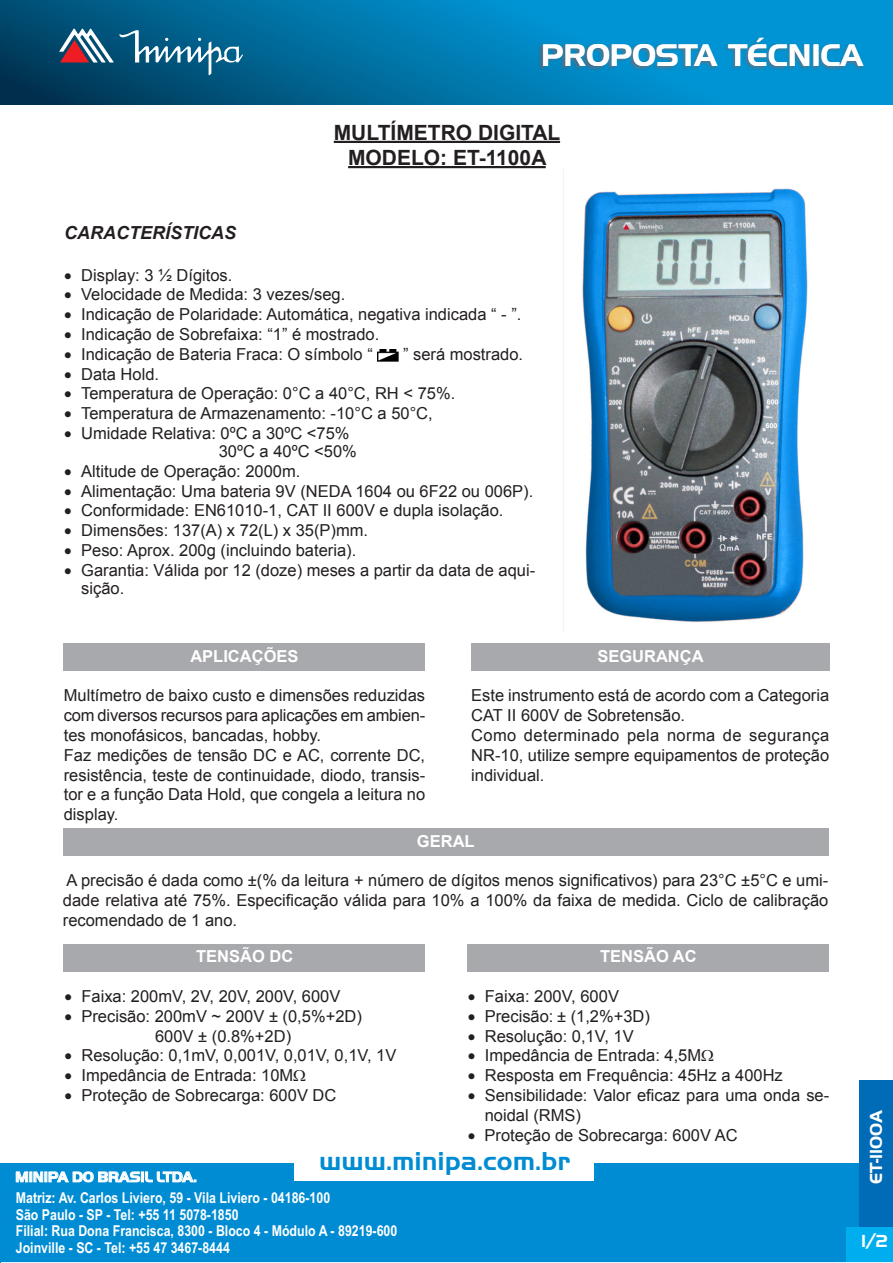
<style>
.page{position:relative;width:893px;height:1263px;background:#fff}
.page>*{position:absolute;margin:0;border:0;box-sizing:border-box;transform-origin:0 0}
.t1{font:30px "Handel Gothic BT";color:#fff}
.t2{font:700 27px "Handel Got D";color:#008cd2}
.t3{font:700 21px "Arial";color:#231f20}
.t4{font:italic 700 18px "Arial";color:#231f20}
.t5{font:700 18px "Handel Got D";color:#fff}
.Texto_padrão{font:16.5px/19.8px "Arial";color:#231f20;text-align:justify}
.Texto_padrão_1{font:16.5px/19.8px "Arial";color:#231f20}
.t6{font:700 16.5px "Arial";color:#fff}
.t7{font:700 15px/16.5px "Arial Narrow";color:#fff}
.t8{font:700 15px "Handel Got D";color:#fff}
</style>
<div class="page">
<div style="left:0;top:1163px;width:860px;height:99px;background:#008cd2"></div>
<div style="left:295px;top:1147px;width:299px;height:33px;background:#fff"></div>
<svg style="left:15px;top:1169px;width:181px;height:14px;background:#58b3e1"></svg>
<div style="left:860px;top:1080px;width:33px;height:181px;background:#006cb7"></div>
<div style="left:846px;top:1227px;width:47px;height:35px;background:#00aeef"></div>
<svg style="left:0;top:0;width:893px;height:105px;background:#0076ab"></svg>
<img style="left:537px;top:39px;width:327px;height:32px">
<svg style="left:59px;top:28px;width:184px;height:47px;background:#326d8d"></svg>
<img style="left:377px;top:349px;width:21px;height:13px">
<div style="left:64px;top:643px;width:361px;height:28px;background:#a8a9ad"></div>
<div style="left:471px;top:643px;width:358px;height:28px;background:#a8a9ad"></div>
<div style="left:63px;top:828px;width:766px;height:27px;background:#a8a9ad"></div>
<img style="left:582px;top:188px;width:226px;height:434px">
<div style="left:64px;top:944px;width:361px;height:27px;background:#a8a9ad"></div>
<div style="left:468px;top:944px;width:361px;height:27px;background:#a8a9ad"></div>
<hr style="left:334px;top:141px;width:226px;height:2px;background:#231f20">
<hr style="left:348px;top:166px;width:198px;height:2px;background:#231f20">
<h1 class="t1" style="left:541px;top:37px;width:323px">PROPOSTA TÉCNICA</h1>
<p class="t3" style="left:334px;top:118px;width:228px">MULTÍMETRO DIGITAL</p>
<p class="t3" style="left:348px;top:143px;width:200px">MODELO: ET-1100A</p>
<p class="t4" style="left:64px;top:221px;width:173px">CARACTERÍSTICAS</p>
<p class="Texto_padrão" style="left:64px;top:265px;width:170px">• Display: 3 ½ Dígitos.</p>
<p class="Texto_padrão" style="left:64px;top:285px;width:283px">• Velocidade de Medida: 3 vezes/seg.</p>
<p class="Texto_padrão" style="left:64px;top:305px;width:459px">• Indicação de Polaridade: Automática, negativa indicada “ - ”.</p>
<p class="Texto_padrão" style="left:64px;top:324px;width:317px">• Indicação de Sobrefaixa: “1” é mostrado.</p>
<p class="Texto_padrão" style="left:64px;top:344px;width:310px">• Indicação de Bateria Fraca: O símbolo “</p>
<p class="Texto_padrão" style="left:403px;top:344px;width:122px">” será mostrado.</p>
<p class="Texto_padrão" style="left:64px;top:364px;width:96px">• Data Hold.</p>
<p class="Texto_padrão" style="left:64px;top:384px;width:393px">• Temperatura de Operação: 0°C a 40°C, RH &lt; 75%.</p>
<p class="Texto_padrão" style="left:64px;top:404px;width:370px">• Temperatura de Armazenamento: -10°C a 50°C,</p>
<p class="Texto_padrão" style="left:64px;top:423px;width:287px">• Umidade Relativa: 0ºC a 30ºC &lt;75%</p>
<p class="Texto_padrão" style="left:219px;top:441px;width:140px">30ºC a 40ºC &lt;50%</p>
<p class="Texto_padrão" style="left:64px;top:461px;width:238px">• Altitude de Operação: 2000m.</p>
<p class="Texto_padrão" style="left:64px;top:481px;width:471px">• Alimentação: Uma bateria 9V (NEDA 1604 ou 6F22 ou 006P).</p>
<p class="Texto_padrão" style="left:64px;top:501px;width:441px">• Conformidade: EN61010-1, CAT II 600V e dupla isolação.</p>
<p class="Texto_padrão" style="left:64px;top:521px;width:305px">• Dimensões: 137(A) x 72(L) x 35(P)mm.</p>
<p class="Texto_padrão" style="left:64px;top:540px;width:294px">• Peso: Aprox. 200g (incluindo bateria).</p>
<p class="Texto_padrão" style="left:81px;top:561px;width:456px;line-height:18px;text-indent:-17px">• Garantia: Válida por 12 (doze) meses a partir da data de aqui&shy;sição.</p>
<p class="t6" style="left:190px;top:645px;width:110px">APLICAÇÕES</p>
<p class="Texto_padrão" style="left:64px;top:686px;width:363px">Multímetro de baixo custo e dimensões reduzidas com diversos recursos para aplicações em ambien&shy;tes monofásicos, bancadas, hobby.</p>
<p class="Texto_padrão" style="left:64px;top:745px;width:363px">Faz medições de tensão DC e AC, corrente DC, resistência, teste de continuidade, diodo, transis&shy;tor e a função Data Hold, que congela a leitura no display.</p>
<p class="t6" style="left:597px;top:645px;width:108px">SEGURANÇA</p>
<p class="Texto_padrão" style="left:471px;top:686px;width:360px">Este instrumento está de acordo com a Categoria<br>CAT II 600V de Sobretensão.</p>
<p class="Texto_padrão" style="left:471px;top:725px;width:360px">Como determinado pela norma de segurança NR-10, utilize sempre equipamentos de proteção individual.</p>
<p class="t6" style="left:417px;top:830px;width:59px">GERAL</p>
<p class="Texto_padrão" style="left:63px;top:871px;width:767px">A precisão é dada como ±(% da leitura + número de dígitos menos significativos) para 23°C ±5°C e umi&shy;dade relativa até 75%. Especificação válida para 10% a 100% da faixa de medida. Ciclo de calibração recomendado de 1 ano.</p>
<p class="t6" style="left:196px;top:946px;width:99px">TENSÃO DC</p>
<p class="Texto_padrão_1" style="left:64px;top:986px;width:278px">• Faixa: 200mV, 2V, 20V, 200V, 600V</p>
<p class="Texto_padrão_1" style="left:64px;top:1006px;width:299px">• Precisão: 200mV ~ 200V ± (0,5%+2D)</p>
<p class="Texto_padrão_1" style="left:155px;top:1026px;width:138px">600V ± (0.8%+2D)</p>
<p class="Texto_padrão_1" style="left:64px;top:1046px;width:333px">• Resolução: 0,1mV, 0,001V, 0,01V, 0,1V, 1V</p>
<p class="Texto_padrão_1" style="left:64px;top:1066px;width:230px">• Impedância de Entrada: 10M</p>
<p class="Texto_padrão_1" style="left:64px;top:1085px;width:274px">• Proteção de Sobrecarga: 600V DC</p>
<p class="t6" style="left:600px;top:946px;width:98px">TENSÃO AC</p>
<p class="Texto_padrão_1" style="left:468px;top:986px;width:153px">• Faixa: 200V, 600V</p>
<p class="Texto_padrão_1" style="left:468px;top:1006px;width:184px">• Precisão: ± (1,2%+3D)</p>
<p class="Texto_padrão_1" style="left:468px;top:1026px;width:167px">• Resolução: 0,1V, 1V</p>
<p class="Texto_padrão_1" style="left:468px;top:1046px;width:235px">• Impedância de Entrada: 4,5M</p>
<p class="Texto_padrão_1" style="left:468px;top:1066px;width:317px">• Resposta em Frequência: 45Hz a 400Hz</p>
<p class="Texto_padrão_1" style="left:485px;top:1085px;width:346px;text-indent:-17px">• Sensibilidade: Valor eficaz para uma onda se&shy;noidal (RMS)</p>
<p class="Texto_padrão_1" style="left:468px;top:1125px;width:271px">• Proteção de Sobrecarga: 600V AC</p>
<h2 class="t2" style="left:319px;top:1143px;width:253px">www.minipa.com.br</h2>
<p class="t8" style="left:15px;top:1167px;width:183px">MINIPA DO BRASIL LTDA.</p>
<p class="t7" style="left:16px;top:1191px;width:383px">Matriz: Av. Carlos Liviero, 59 - Vila Liviero - 04186-100<br>São Paulo - SP - Tel: +55 11 5078-1850<br>Filial: Rua Dona Francisca, 8300 - Bloco 4 - Módulo A - 89219-600<br>Joinville - SC - Tel: +55 47 3467-8444</p>
<p class="t5" style="left:866px;top:1184px;width:75px;rotate:-90deg">ET-1100A</p>
<p class="t5" style="left:861px;top:1230px;width:28px">1/2</p>
</div>
